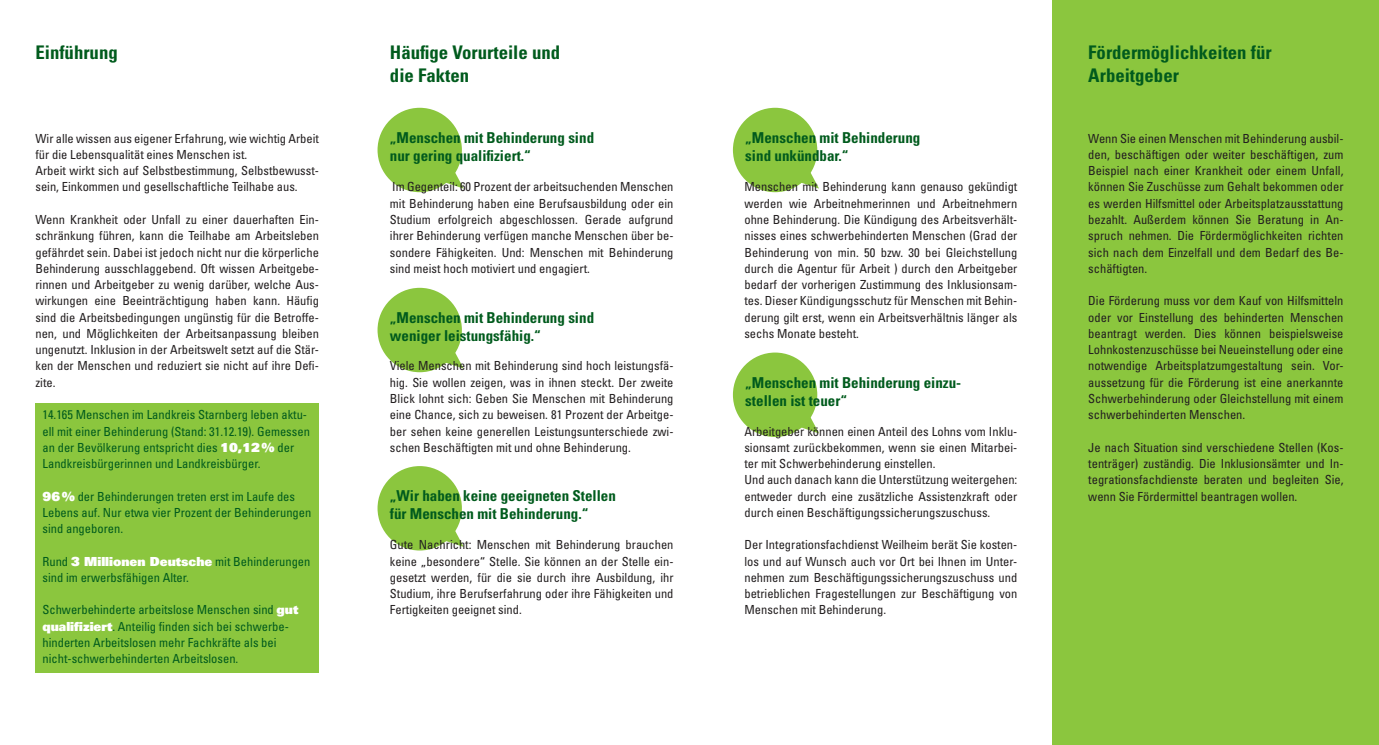
<style>
.page{position:relative;width:1379px;height:745px;background:#fff}
.page>*{position:absolute;margin:0;border:0;box-sizing:border-box;transform-origin:0 0}
.t1{font:700 condensed 18.75px/22.5px "Univers";color:#015b1d}
.t2{font:700 condensed 15px/18px "Univers";color:#015b1d}
.t3{font:condensed 12.5px/16.2px "Univers";color:#231f20;text-align:justify}
.t4{font:condensed 12.5px/16.2px "Univers";color:#015b1d}
.s1{font-weight:900;font-stretch:normal;color:#fff}
</style>
<div class="page">
<div style="left:1052px;top:0;width:326px;height:744px;background:#8bc63e"></div>
<div style="left:35px;top:403px;width:284px;height:268px;background:#8bc63e"></div>
<div style="left:733px;top:352px;width:84px;height:84px;background:#8bc63e;border-radius:50%"></div>
<svg style="left:798px;top:406px;width:21px;height:27px"></svg>
<div style="left:733px;top:108px;width:84px;height:84px;background:#8bc63e;border-radius:50%"></div>
<svg style="left:798px;top:162px;width:21px;height:26px"></svg>
<div style="left:377px;top:466px;width:85px;height:84px;background:#8bc63e;border-radius:50%"></div>
<svg style="left:443px;top:519px;width:20px;height:27px"></svg>
<div style="left:377px;top:287px;width:85px;height:85px;background:#8bc63e;border-radius:50%"></div>
<svg style="left:443px;top:341px;width:20px;height:27px"></svg>
<div style="left:377px;top:108px;width:85px;height:84px;background:#8bc63e;border-radius:50%"></div>
<svg style="left:443px;top:163px;width:20px;height:25px"></svg>
<h1 class="t1" style="left:35px;top:41px;width:84px">Einführung</h1>
<h1 class="t1" style="left:390px;top:41px;width:172px">Häufige Vorurteile und die Fakten</h1>
<h1 class="t1" style="left:1088px;top:41px;width:185px">Fördermöglichkeiten für<br>Arbeitgeber</h1>
<p class="t3" style="left:35px;top:130px;width:285px;text-align:left">Wir alle wissen aus eigener Erfahrung, wie wichtig Arbeit für die Lebensqualität eines Menschen ist.<br>Arbeit wirkt sich auf Selbstbestimmung, Selbstbewusst&shy;sein, Einkommen und gesellschaftliche Teilhabe aus.</p>
<p class="t3" style="left:35px;top:211px;width:285px">Wenn Krankheit oder Unfall zu einer dauerhaften Ein&shy;schränkung führen, kann die Teilhabe am Arbeitsleben gefährdet sein. Dabei ist jedoch nicht nur die körperliche Behinderung ausschlaggebend. Oft wissen Arbeitgebe&shy;rinnen und Arbeitgeber zu wenig darüber, welche Aus&shy;wirkungen eine Beeinträchtigung haben kann. Häufig sind die Arbeitsbedingungen ungünstig für die Betroffe&shy;nen, und Möglichkeiten der Arbeitsanpassung bleiben ungenutzt. Inklusion in der Arbeitswelt setzt auf die Stär&shy;ken der Menschen und reduziert sie nicht auf ihre Defi&shy;zite.</p>
<p class="t4" style="left:43px;top:406px;width:269px">14.165 Menschen im Landkreis Starnberg leben aktu&shy;ell mit einer Behinderung (Stand: 31.12.19). Gemessen an der Bevölkerung entspricht dies <span class="s1">10,12%</span> der Landkreisbürgerinnen und Landkreisbürger.</p>
<p class="t4" style="left:43px;top:487px;width:270px"><span class="s1">96%</span> der Behinderungen treten erst im Laufe des<br>Lebens auf. Nur etwa vier Prozent der Behinderungen sind angeboren.</p>
<p class="t4" style="left:43px;top:552px;width:269px">Rund <span class="s1">3 Millionen Deutsche</span> mit Behinderungen sind im erwerbsfähigen Alter.</p>
<p class="t4" style="left:43px;top:601px;width:257px">Schwerbehinderte arbeitslose Menschen sind <span class="s1">gut qualifiziert</span>. Anteilig finden sich bei schwerbe&shy;hinderten Arbeitslosen mehr Fachkräfte als bei nicht-schwerbehinderten Arbeitslosen.</p>
<p class="t2" style="left:390px;top:129px;width:206px">„Menschen mit Behinderung sind nur gering qualifiziert.“</p>
<p class="t3" style="left:1088px;top:130px;width:257px">Wenn Sie einen Menschen mit Behinderung ausbil&shy;den, beschäftigen oder weiter beschäftigen, zum Beispiel nach einer Krankheit oder einem Unfall, können Sie Zuschüsse zum Gehalt bekommen oder es werden Hilfsmittel oder Arbeitsplatzausstattung bezahlt. Außerdem können Sie Beratung in An&shy;spruch nehmen. Die Fördermöglichkeiten richten sich nach dem Einzelfall und dem Bedarf des Be&shy;schäftigten.</p>
<p class="t3" style="left:1088px;top:292px;width:257px">Die Förderung muss vor dem Kauf von Hilfsmitteln oder vor Einstellung des behinderten Menschen beantragt werden. Dies können beispielsweise Lohnkostenzuschüsse bei Neueinstellung oder eine notwendige Arbeitsplatzumgestaltung sein. Vor&shy;aussetzung für die Förderung ist eine anerkannte Schwerbehinderung oder Gleichstellung mit einem schwerbehinderten Menschen.</p>
<p class="t3" style="left:1088px;top:439px;width:257px">Je nach Situation sind verschiedene Stellen (Kos&shy;tenträger) zuständig. Die Inklusionsämter und In&shy;tegrationsfachdienste beraten und begleiten Sie, wenn Sie Fördermittel beantragen wollen.</p>
<p class="t2" style="left:745px;top:129px;width:176px">„Menschen mit Behinderung sind unkündbar.“</p>
<p class="t3" style="left:390px;top:179px;width:285px">Im Gegenteil: 60 Prozent der arbeitsuchenden Menschen mit Behinderung haben eine Berufsausbildung oder ein Studium erfolgreich abgeschlossen. Gerade aufgrund ihrer Behinderung verfügen manche Menschen über be&shy;sondere Fähigkeiten. Und: Menschen mit Behinderung sind meist hoch motiviert und engagiert.</p>
<p class="t3" style="left:744px;top:179px;width:274px">Menschen mit Behinderung kann genauso gekündigt werden wie Arbeitnehmerinnen und Arbeitnehmern ohne Behinderung. Die Kündigung des Arbeitsverhält&shy;nisses eines schwerbehinderten Menschen (Grad der Behinderung von min. 50 bzw. 30 bei Gleichstellung durch die Agentur für Arbeit ) durch den Arbeitgeber bedarf der vorherigen Zustimmung des Inklusionsam&shy;tes. Dieser Kündigungsschutz für Menschen mit Behin&shy;derung gilt erst, wenn ein Arbeitsverhältnis länger als sechs Monate besteht.</p>
<p class="t2" style="left:390px;top:308px;width:206px">„Menschen mit Behinderung sind weniger leistungsfähig.“</p>
<p class="t3" style="left:390px;top:357px;width:285px">Viele Menschen mit Behinderung sind hoch leistungsfä&shy;hig. Sie wollen zeigen, was in ihnen steckt. Der zweite Blick lohnt sich: Geben Sie Menschen mit Behinderung eine Chance, sich zu beweisen. 81 Prozent der Arbeitge&shy;ber sehen keine generellen Leistungsunterschiede zwi&shy;schen Beschäftigten mit und ohne Behinderung.</p>
<p class="t2" style="left:745px;top:373px;width:217px">„Menschen mit Behinderung einzu&shy;stellen ist teuer“</p>
<p class="t3" style="left:744px;top:422px;width:274px;text-align:left">Arbeitgeber können einen Anteil des Lohns vom Inklu&shy;sionsamt zurückbekommen, wenn sie einen Mitarbei&shy;ter mit Schwerbehinderung einstellen.<br>Und auch danach kann die Unterstützung weitergehen: entweder durch eine zusätzliche Assistenzkraft oder durch einen Beschäftigungssicherungszuschuss.</p>
<p class="t3" style="left:744px;top:536px;width:274px">Der Integrationsfachdienst Weilheim berät Sie kosten&shy;los und auf Wunsch auch vor Ort bei Ihnen im Unter&shy;nehmen zum Beschäftigungssicherungszuschuss und betrieblichen Fragestellungen zur Beschäftigung von Menschen mit Behinderung.</p>
<p class="t2" style="left:390px;top:486px;width:227px">„Wir haben keine geeigneten Stellen für Menschen mit Behinderung.“</p>
<p class="t3" style="left:390px;top:536px;width:285px">Gute Nachricht: Menschen mit Behinderung brauchen keine „besondere“ Stelle. Sie können an der Stelle ein&shy;gesetzt werden, für die sie durch ihre Ausbildung, ihr Studium, ihre Berufserfahrung oder ihre Fähigkeiten und Fertigkeiten geeignet sind.</p>
</div>
